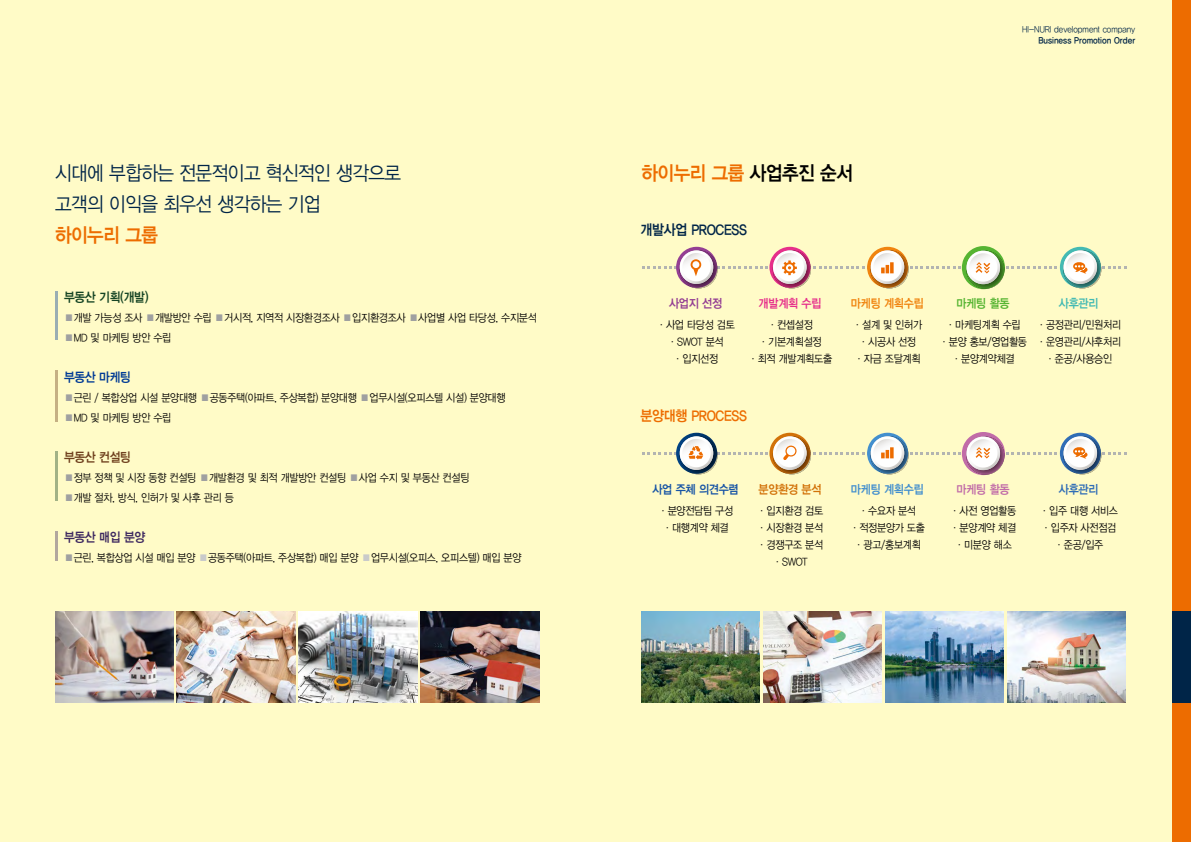
<style>
.page{position:relative;width:1191px;height:842px;background:#fffbc7}
.page>*{position:absolute;margin:0;border:0;box-sizing:border-box;transform-origin:0 0}
.t1{font:20px/31px "YDIYGO320";letter-spacing:-.025em;color:#002548;scale:.9 1}
.t2{font:20px "YDIYGO340";letter-spacing:-.025em;color:#ed6c00;scale:.9 1}
.t3{font:14.4px "YDIYGO340";letter-spacing:-.025em;color:#002548;scale:.9 1}
.t4{font:14.4px "YDIYGO340";letter-spacing:-.025em;color:#ed6c00;scale:.9 1}
.t5{font:13px "YDIYGO340";letter-spacing:-.025em;color:#154424;scale:.9 1}
.t6{font:13px "YDIYGO340";letter-spacing:-.025em;color:#3e2960;scale:.9 1}
.t7{font:13px "YDIYGO340";letter-spacing:-.025em;color:#003b95;scale:.9 1}
.t8{font:13px "YDIYGO340";letter-spacing:-.025em;color:#6f401e;scale:.9 1}
.t9{font:12.2px "YDIYGO340";letter-spacing:-.025em;color:#1754a5;scale:.9 1}
.t10{font:12.2px "YDIYGO340";letter-spacing:-.025em;color:#f0840f;scale:.9 1}
.t11{font:12.2px "YDIYGO340";letter-spacing:-.025em;color:#438fce;scale:.9 1}
.t12{font:12.2px "YDIYGO340";letter-spacing:-.025em;color:#e62f8b;scale:.9 1}
.t13{font:12.2px "YDIYGO340";letter-spacing:-.025em;color:#d27209;scale:.9 1}
.t14{font:12.2px "YDIYGO340";color:#943f93;scale:.9 1}
.t15{font:12.2px "YDIYGO340";color:#56b432;scale:.9 1}
.t16{font:12.2px "YDIYGO340";color:#c16ca8;scale:.9 1}
.t17{font:12.2px "YDIYGO340";color:#44bab3;scale:.9 1}
.t18{font:12.2px "YDIYGO340";color:#306db6;scale:.9 1}
.t19{font:11px/17px "YDIYGO320";letter-spacing:-.025em;color:#000;text-align:center;scale:.9 1}
.t20{font:9px "YDIYGO320";color:#002548;scale:.9 1}
.t21{font:9px "YDIYGO340";color:#002548;scale:.9 1}
.s1{color:#9fa0a0}
.s2{color:#c9caca}
.s3{color:#000}
</style>
<div class="page">
<div style="left:1172px;top:0;width:19px;height:842px;background:#ed6c00"></div>
<div style="left:1172px;top:612px;width:19px;height:91px;background:#002548"></div>
<hr style="left:55px;top:291px;width:2px;height:49px;background:#003b95">
<hr style="left:55px;top:371px;width:2px;height:51px;background:#6f401e">
<hr style="left:55px;top:451px;width:2px;height:49px;background:#154424">
<hr style="left:55px;top:531px;width:2px;height:30px;background:#3e2960">
<svg style="left:642px;top:246px;width:484px;height:43px"></svg>
<svg style="left:642px;top:432px;width:484px;height:43px"></svg>
<img style="left:55px;top:612px;width:118px;height:91px">
<img style="left:177px;top:612px;width:118px;height:91px">
<img style="left:299px;top:612px;width:118px;height:91px">
<img style="left:421px;top:612px;width:118px;height:91px">
<img style="left:641px;top:612px;width:119px;height:91px">
<img style="left:763px;top:612px;width:118px;height:91px">
<img style="left:885px;top:612px;width:118px;height:91px">
<img style="left:1007px;top:612px;width:118px;height:91px">
<h1 class="t1" style="left:55px;top:158px;width:386px">시대에 부합하는 전문적이고 혁신적인 생각으로 고객의 이익을 최우선 생각하는 기업</h1>
<h1 class="t2" style="left:55px;top:223px;width:116px">하이누리 그룹</h1>
<p class="t5" style="left:64px;top:289px;width:96px">부동산 기획(개발)</p>
<p class="t19" style="left:64px;top:309px;width:527px"><span class="s1">■</span>개발 가능성 조사 <span class="s1">■</span>개발방안 수립 <span class="s1">■</span>거시적, 지역적 시장환경조사 <span class="s1">■</span>입지환경조사 <span class="s1">■</span>사업별 사업 타당성, 수지분석</p>
<p class="t19" style="left:64px;top:329px;width:121px"><span class="s1">■</span>MD 및 마케팅 방안 수립</p>
<p class="t7" style="left:64px;top:369px;width:76px">부동산 마케팅</p>
<p class="t19" style="left:64px;top:389px;width:492px"><span class="s1">■</span>근린 / 복합상업 시설 분양대행 <span class="s1">■</span>공동주택(아파트, 주상복합) 분양대행 <span class="s1">■</span>업무시설(오피스텔 시설) 분양대행</p>
<p class="t19" style="left:64px;top:409px;width:121px"><span class="s1">■</span>MD 및 마케팅 방안 수립</p>
<p class="t8" style="left:64px;top:449px;width:76px">부동산 컨설팅</p>
<p class="t19" style="left:64px;top:469px;width:452px"><span class="s1">■</span>정부 정책 및 시장 동향 컨설팅 <span class="s1">■</span>개발환경 및 최적 개발방안 컨설팅 <span class="s1">■</span>사업 수지 및 부동산 컨설팅</p>
<p class="t19" style="left:64px;top:489px;width:190px"><span class="s1">■</span>개발 절차, 방식, 인허가 및 사후 관리 등</p>
<p class="t6" style="left:64px;top:529px;width:92px">부동산 매입 분양</p>
<p class="t19" style="left:64px;top:549px;width:510px"><span class="s1">■</span>근린, 복합상업 시설 매입 분양 <span class="s2">■</span>공동주택(아파트, 주상복합) 매입 분양 <span class="s2">■</span>업무시설(오피스, 오피스텔) 매입 분양</p>
<p class="t20" style="left:1022px;top:24px;width:127px">HI-NURI development company</p>
<p class="t21" style="left:1038px;top:35px;width:109px">Business Promotion Order</p>
<h1 class="t2" style="left:641px;top:161px;width:236px">하이누리 그룹 <span class="s3">사업추진 순서</span></h1>
<h2 class="t3" style="left:640px;top:221px;width:120px">개발사업 PROCESS</h2>
<p class="t14" style="left:669px;top:296px;width:61px">사업지 선정</p>
<p class="t19" style="left:656px;top:316px;width:89px">·사업 타당성 검토 ·SWOT 분석 ·입지선정</p>
<p class="t12" style="left:758px;top:296px;width:71px">개발계획 수립</p>
<p class="t19" style="left:748px;top:316px;width:95px">·컨셉설정 ·기본계획설정 ·최적 개발계획도출</p>
<h2 class="t4" style="left:640px;top:407px;width:120px">분양대행 PROCESS</h2>
<p class="t10" style="left:851px;top:296px;width:82px">마케팅 계획수립</p>
<p class="t19" style="left:852px;top:316px;width:79px">·설계 및 인허가 ·시공사 선정 ·자금 조달계획</p>
<p class="t15" style="left:956px;top:296px;width:61px">마케팅 활동</p>
<p class="t19" style="left:939px;top:316px;width:99px">·마케팅계획 수립 ·분양 홍보/영업활동 ·분양계약체결</p>
<p class="t17" style="left:1059px;top:296px;width:46px">사후관리</p>
<p class="t19" style="left:1036px;top:316px;width:96px">·공정관리/민원처리 ·운영관리/사후처리 ·준공/사용승인</p>
<p class="t9" style="left:652px;top:483px;width:97px">사업 주체 의견수렴</p>
<p class="t19" style="left:658px;top:503px;width:85px">·분양전담팀 구성 ·대행계약 체결</p>
<p class="t13" style="left:758px;top:483px;width:71px">분양환경 분석</p>
<p class="t19" style="left:757px;top:503px;width:75px">·입지환경 검토 ·시장환경 분석 ·경쟁구조 분석 ·SWOT</p>
<p class="t11" style="left:851px;top:483px;width:82px">마케팅 계획수립</p>
<p class="t19" style="left:849px;top:503px;width:85px">·수요자 분석 ·적정분양가 도출 ·광고/홍보계획</p>
<p class="t16" style="left:956px;top:483px;width:61px">마케팅 활동</p>
<p class="t19" style="left:950px;top:503px;width:75px">·사전 영업활동 ·분양계약 체결 ·미분양 해소</p>
<p class="t18" style="left:1059px;top:483px;width:46px">사후관리</p>
<p class="t19" style="left:1039px;top:503px;width:89px">·입주 대행 서비스 ·입주자 사전점검 ·준공/입주</p>
</div>
